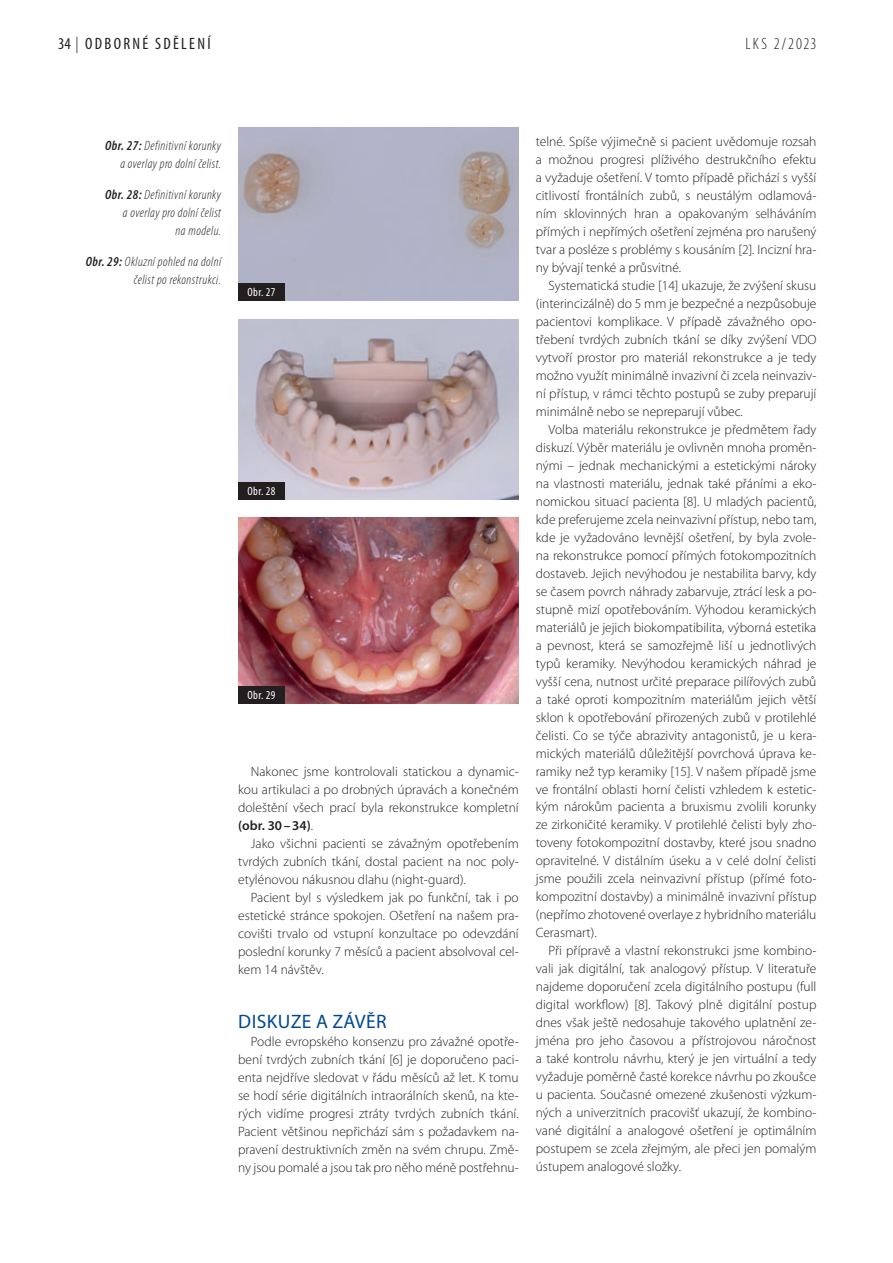
<style>
.page{position:relative;width:893px;height:1263px;background:#fff}
.page>*{position:absolute;margin:0;border:0;box-sizing:border-box;transform-origin:0 0}
.t1{font:19.5px "Myriad Pro";letter-spacing:.02em;color:#014990}
.t2{font:condensed 16.5px "Myriad Pro";letter-spacing:.14em;color:#231f20}
.t3{font:300 condensed 16.5px "Myriad Pro";letter-spacing:.12em;color:#231f20}
.t4{font:300 13.5px/18px "Myriad Pro";color:#231f20;text-align:justify}
.t5{font:italic 300 condensed 13.5px/18px "Myriad Pro";letter-spacing:.03em;color:#231f20;text-align:right}
.t6{font:condensed 12px "Myriad Pro";letter-spacing:.03em;color:#fff}
.s1{font-weight:300}
.s2{font-weight:600}
</style>
<div class="page">
<img style="left:238px;top:128px;width:281px;height:173px">
<img style="left:238px;top:320px;width:281px;height:180px">
<img style="left:238px;top:518px;width:281px;height:186px">
<div style="left:238px;top:283px;width:47px;height:18px;background:#231f20"></div>
<div style="left:238px;top:482px;width:47px;height:18px;background:#231f20"></div>
<div style="left:238px;top:686px;width:47px;height:18px;background:#231f20"></div>
<hr style="left:892px;top:794px;width:1px;height:469px;background:#e6e7e9">
<p class="t2" style="left:58px;top:35px;width:154px">34 <span class="s1">|</span> ODBORNÉ SDĚLENÍ</p>
<p class="t3" style="left:745px;top:35px;width:73px">LKS 2/2023</p>
<p class="t5" style="left:105px;top:137px;width:117px"><span class="s2">Obr. 27:</span> Definitivní korunky a overlay pro dolní čelist.</p>
<p class="t5" style="left:105px;top:186px;width:117px"><span class="s2">Obr. 28:</span> Definitivní korunky a overlay pro dolní čelist<br>na modelu.</p>
<p class="t5" style="left:86px;top:253px;width:137px"><span class="s2">Obr. 29:</span> Okluzní pohled na dolní čelist po rekonstrukci.</p>
<p class="t6" style="left:247px;top:285px;width:30px">Obr. 27</p>
<p class="t6" style="left:247px;top:485px;width:30px">Obr. 28</p>
<p class="t6" style="left:247px;top:688px;width:30px">Obr. 29</p>
<p class="t4" style="left:238px;top:762px;width:282px;text-indent:13px">Nakonec jsme kontrolovali statickou a dynamic&shy;kou artikulaci a po drobných úpravách a konečném doleštění všech prací byla rekonstrukce kompletní <span class="s2">(obr. 30–34)</span>.</p>
<p class="t4" style="left:238px;top:834px;width:282px;text-indent:13px">Jako všichni pacienti se závažným opotřebením tvrdých zubních tkání, dostal pacient na noc poly&shy;etylénovou nákusnou dlahu (night-guard).</p>
<p class="t4" style="left:238px;top:888px;width:282px;text-indent:13px">Pacient byl s výsledkem jak po funkční, tak i po estetické stránce spokojen. Ošetření na našem pra&shy;covišti trvalo od vstupní konzultace po odevzdání poslední korunky 7 měsíců a pacient absolvoval cel&shy;kem 14 návštěv.</p>
<h1 class="t1" style="left:238px;top:1009px;width:150px">DISKUZE A ZÁVĚR</h1>
<p class="t4" style="left:238px;top:1032px;width:282px;text-indent:13px">Podle evropského konsenzu pro závažné opotře&shy;bení tvrdých zubních tkání [6] je doporučeno paci&shy;enta nejdříve sledovat v řádu měsíců až let. K tomu se hodí série digitálních intraorálních skenů, na kte&shy;rých vidíme progresi ztráty tvrdých zubních tkání.<br>Pacient většinou nepřichází sám s požadavkem na&shy;pravení destruktivních změn na svém chrupu. Změ&shy;ny jsou pomalé a jsou tak pro něho méně postřehnu-</p>
<p class="t4" style="left:536px;top:132px;width:282px">telné. Spíše výjimečně si pacient uvědomuje rozsah a možnou progresi plíživého destrukčního efektu a vyžaduje ošetření. V tomto případě přichází s vyšší citlivostí frontálních zubů, s neustálým odlamová&shy;ním sklovinných hran a opakovaným selháváním přímých i nepřímých ošetření zejména pro narušený tvar a posléze s problémy s kousáním [2]. Incizní hra&shy;ny bývají tenké a průsvitné.</p>
<p class="t4" style="left:536px;top:276px;width:282px;text-indent:13px">Systematická studie [14] ukazuje, že zvýšení skusu (interincizálně) do 5 mm je bezpečné a nezpůsobuje pacientovi komplikace. V případě závažného opo&shy;třebení tvrdých zubních tkání se díky zvýšení VDO vytvoří prostor pro materiál rekonstrukce a je tedy možno využít minimálně invazivní či zcela neinvaziv&shy;ní přístup, v rámci těchto postupů se zuby preparují minimálně nebo se nepreparují vůbec.</p>
<p class="t4" style="left:536px;top:420px;width:282px;text-indent:13px">Volba materiálu rekonstrukce je předmětem řady diskuzí. Výběr materiálu je ovlivněn mnoha proměn&shy;nými – jednak mechanickými a estetickými nároky na vlastnosti materiálu, jednak také přáními a eko&shy;nomickou situací pacienta [8]. U mladých pacientů, kde preferujeme zcela neinvazivní přístup, nebo tam, kde je vyžadováno levnější ošetření, by byla zvole&shy;na rekonstrukce pomocí přímých fotokompozitních dostaveb. Jejich nevýhodou je nestabilita barvy, kdy se časem povrch náhrady zabarvuje, ztrácí lesk a po&shy;stupně mizí opotřebováním. Výhodou keramických materiálů je jejich biokompatibilita, výborná estetika a pevnost, která se samozřejmě liší u jednotlivých typů keramiky. Nevýhodou keramických náhrad je vyšší cena, nutnost určité preparace pilířových zubů a také oproti kompozitním materiálům jejich větší sklon k opotřebování přirozených zubů v protilehlé čelisti. Co se týče abrazivity antagonistů, je u kera&shy;mických materiálů důležitější povrchová úprava ke&shy;ramiky než typ keramiky [15]. V našem případě jsme ve frontální oblasti horní čelisti vzhledem k estetic&shy;kým nárokům pacienta a bruxismu zvolili korunky ze zirkoničité keramiky. V protilehlé čelisti byly zho&shy;toveny fotokompozitní dostavby, které jsou snadno opravitelné. V distálním úseku a v celé dolní čelisti jsme použili zcela neinvazivní přístup (přímé foto&shy;kompozitní dostavby) a minimálně invazivní přístup (nepřímo zhotovené overlaye z hybridního materiálu Cerasmart).</p>
<p class="t4" style="left:536px;top:942px;width:282px;text-indent:13px">Při přípravě a vlastní rekonstrukci jsme kombino&shy;vali jak digitální, tak analogový přístup. V literatuře najdeme doporučení zcela digitálního postupu (full digital workflow) [8]. Takový plně digitální postup dnes však ještě nedosahuje takového uplatnění ze&shy;jména pro jeho časovou a přístrojovou náročnost a také kontrolu návrhu, který je jen virtuální a tedy vyžaduje poměrně časté korekce návrhu po zkoušce u pacienta. Současné omezené zkušenosti výzkum&shy;ných a univerzitních pracovišť ukazují, že kombino&shy;vané digitální a analogové ošetření je optimálním postupem se zcela zřejmým, ale přeci jen pomalým ústupem analogové složky.</p>
</div>
